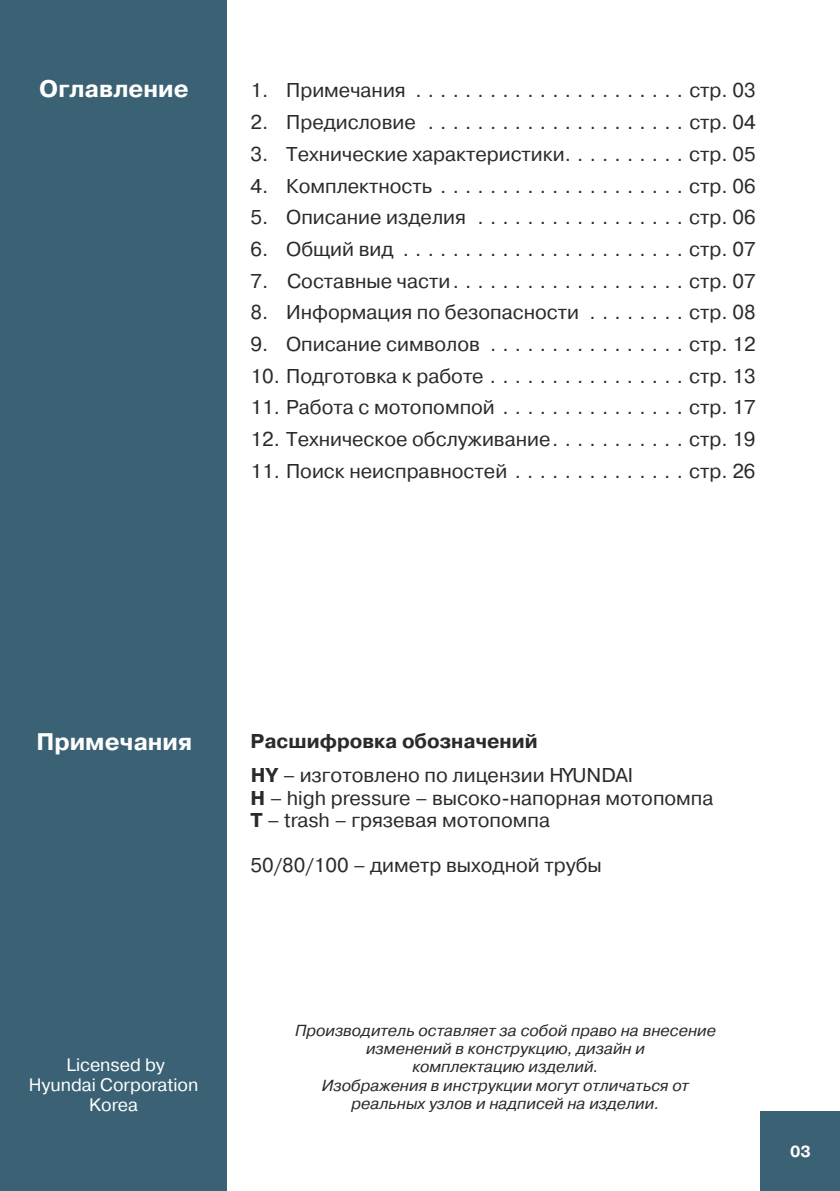
<style>
.page{position:relative;width:840px;height:1191px;background:#fff}
.page>*{position:absolute;margin:0;border:0;box-sizing:border-box;transform-origin:0 0}
.t1{font:700 24px "Pragmatica C";letter-spacing:-.005em;color:#fff}
.t2{font:20px/22.6px "Pragmatica C";letter-spacing:-.005em;color:#2b2929}
.t3{font:20px "Pragmatica C";letter-spacing:-.025em;color:#2b2929}
.t4{font:20px "Pragmatica C";letter-spacing:-.03em;color:#2b2929}
.t5{font:20px "Pragmatica C";letter-spacing:.015em;color:#2b2929}
.t6{font:700 20px "Pragmatica C";letter-spacing:-.01em;color:#2b2929}
.t7{font:18px/20.2px "Pragmatica C";color:#fff;text-align:center}
.t8{font:italic 16px/18px "Pragmatica C";letter-spacing:-.005em;color:#2b2929;text-align:center}
.t9{font:700 16px "Pragmatica C";color:#fff}
.s1{font-weight:700}
</style>
<div class="page">
<div style="left:0;top:0;width:227px;height:1191px;background:#3b6175"></div>
<div style="left:760px;top:1111px;width:79px;height:80px;background:#3b6175"></div>
<p class="t1" style="left:39px;top:78px;width:151px">О главление</p>
<p class="t2" style="left:250px;top:81px;width:506px">1. Примечания ......................стр. 03</p>
<p class="t2" style="left:250px;top:112px;width:506px">2. Предисловие .....................стр. 04</p>
<p class="t3" style="left:250px;top:145px;width:506px">3. Технические характеристики. . . . . . . . . . стр. 05</p>
<p class="t2" style="left:250px;top:176px;width:506px">4. Комплектность....................стр. 06</p>
<p class="t2" style="left:250px;top:207px;width:506px">5. Описание изделия .................стр. 06</p>
<p class="t5" style="left:250px;top:240px;width:506px">6. Общий вид .......................стр. 07</p>
<p class="t4" style="left:250px;top:272px;width:506px">7. Составные части...................стр. 07</p>
<p class="t2" style="left:250px;top:302px;width:506px">8. И нф орм ация по безопасности . . . . . . . . стр. 08</p>
<p class="t2" style="left:250px;top:334px;width:506px">9. Описание символов . . . . . . . . . . . . . . . . стр. 12</p>
<p class="t2" style="left:250px;top:366px;width:506px">10. Подготовка к работе . . . . . . . . . . . . . . . . стр. 13</p>
<p class="t2" style="left:250px;top:397px;width:506px">11. Работа с мотопомпой . . . . . . . . . . . . . . . стр. 17</p>
<p class="t2" style="left:250px;top:429px;width:506px">12. Техническое обслуж ивание. . . . . . . . . . . стр. 19</p>
<p class="t2" style="left:250px;top:461px;width:506px">11. П оиск неисправностей . . . . . . . . . . . . . . стр. 26</p>
<p class="t1" style="left:36px;top:731px;width:158px">Прим ечания</p>
<p class="t6" style="left:250px;top:733px;width:288px">Расш иф ровка обозначений</p>
<p class="t2" style="left:250px;top:765px;width:464px"><span class="s1">HY</span> – изготовлено по лицензии HYUNDAI<br><span class="s1">H</span> – high pressure – вы соко-напорная м отопом па<br><span class="s1">Т</span> – trash – грязевая м отопом па</p>
<p class="t2" style="left:250px;top:855px;width:350px">50/80/100 – дим етр вы ходной трубы</p>
<p class="t7" style="left:29px;top:1055px;width:171px">Licensed by<br>Hyundai Corporation<br>Korea</p>
<p class="t8" style="left:295px;top:1023px;width:422px">П роизводитель оставляет за собой право на внесение изм енений в конструкцию , дизайн и<br>ком плектацию изделий.<br>И зображ ения в инструкции м огут отличаться от реальны х узлов и надписей на изделии.</p>
<p class="t9" style="left:789px;top:1144px;width:22px">03</p>
</div>
